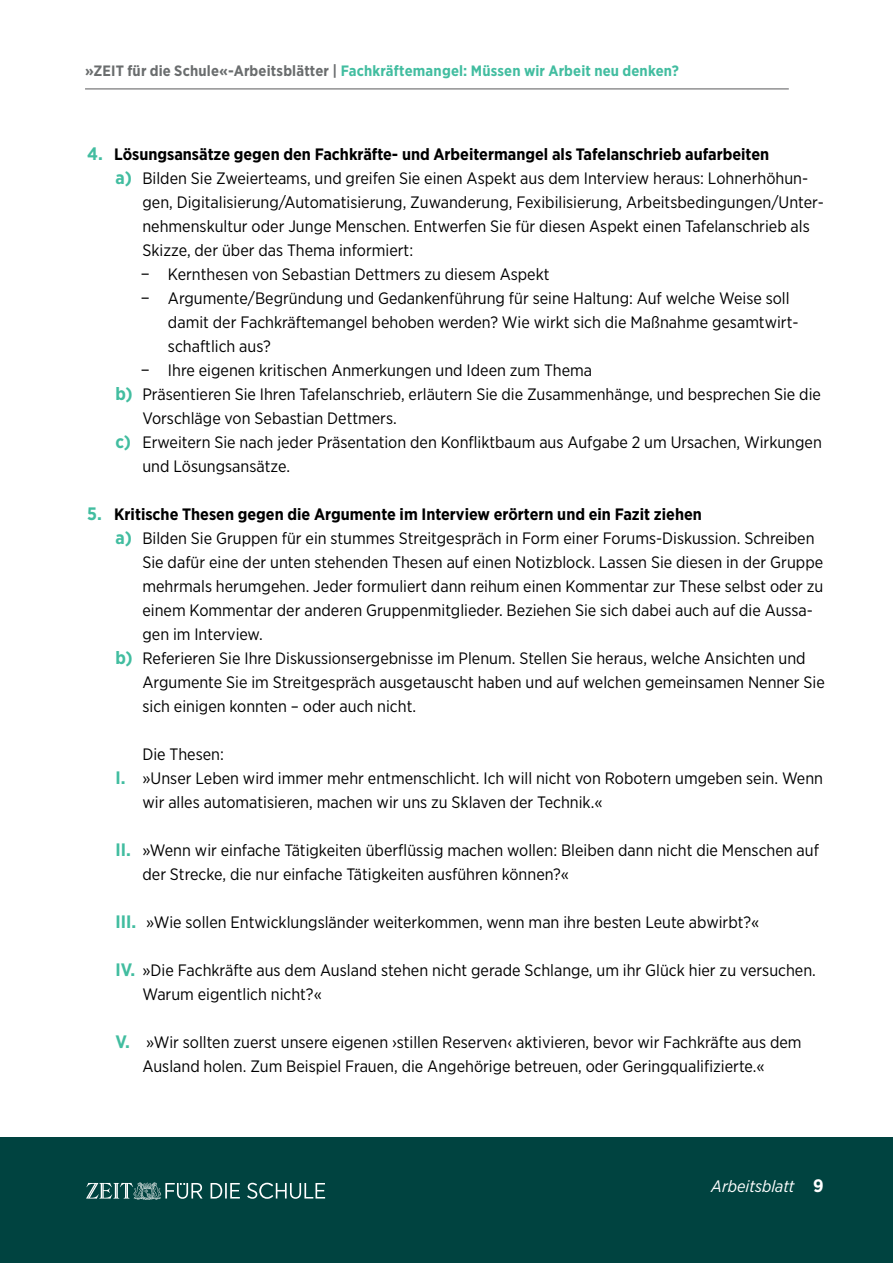
<style>
.page{position:relative;width:893px;height:1263px;background:#fff}
.page>*{position:absolute;margin:0;border:0;box-sizing:border-box;transform-origin:0 0}
.t1{font:16.5px/24px "Gotham Narrow";color:#000}
.t2{font:700 16.5px "Gotham Narrow";color:#000}
.t3{font:italic 16.5px "Gotham Narrow";color:#fff}
.t4{font:700 15px "Gotham Narrow";letter-spacing:.01em;color:#42bda0}
.s1{color:#6a6d6e}
.s2{font-size:18px;color:#42bda0}
.s3{font-weight:700;font-size:18px;color:#42bda0}
.s4{font-weight:700;font-style:normal;font-size:18px}
</style>
<div class="page">
<div style="left:0;top:1137px;width:893px;height:126px;background:#004340"></div>
<hr style="left:85px;top:89px;width:704px;height:1px;background:#58595b">
<svg style="left:86px;top:1182px;width:239px;height:18px"></svg>
<p class="t4" style="left:85px;top:61px;width:595px"><span class="s1">»ZEIT für die Schule«-Arbeitsblätter |</span> Fachkräftemangel: Müssen wir Arbeit neu denken?</p>
<p class="t2" style="left:87px;top:143px;width:683px"><span class="s2">4.</span> Lösungsansätze gegen den Fachkräfte- und Arbeitermangel als Tafelanschrieb aufarbeiten</p>
<p class="t1" style="left:115px;top:166px;width:694px"><span class="s3">a)</span> Bilden Sie Zweierteams, und greifen Sie einen Aspekt aus dem Interview heraus: Lohnerhöhun-</p>
<p class="t1" style="left:142px;top:190px;width:683px">gen, Digitalisierung/Automatisierung, Zuwanderung, Fexibilisierung, Arbeitsbedingungen/Unter-</p>
<p class="t1" style="left:142px;top:214px;width:669px">nehmenskultur oder Junge Menschen. Entwerfen Sie für diesen Aspekt einen Tafelanschrieb als</p>
<p class="t1" style="left:142px;top:238px;width:272px">Skizze, der über das Thema informiert:</p>
<p class="t1" style="left:141px;top:262px;width:410px">− Kernthesen von Sebastian Dettmers zu diesem Aspekt</p>
<p class="t1" style="left:141px;top:286px;width:650px">− Argumente/Begründung und Gedankenführung für seine Haltung: Auf welche Weise soll</p>
<p class="t1" style="left:168px;top:310px;width:632px">damit der Fachkräftemangel behoben werden? Wie wirkt sich die Maßnahme gesamtwirt-</p>
<p class="t1" style="left:168px;top:334px;width:104px">schaftlich aus?</p>
<p class="t1" style="left:141px;top:358px;width:453px">− Ihre eigenen kritischen Anmerkungen und Ideen zum Thema</p>
<p class="t1" style="left:115px;top:382px;width:707px"><span class="s3">b)</span> Präsentieren Sie Ihren Tafelanschrieb, erläutern Sie die Zusammenhänge, und besprechen Sie die</p>
<p class="t1" style="left:142px;top:406px;width:256px">Vorschläge von Sebastian Dettmers.</p>
<p class="t1" style="left:115px;top:430px;width:708px"><span class="s3">c)</span> Erweitern Sie nach jeder Präsentation den Konfliktbaum aus Aufgabe 2 um Ursachen, Wirkungen</p>
<p class="t1" style="left:142px;top:454px;width:149px">und Lösungsansätze.</p>
<p class="t2" style="left:87px;top:503px;width:616px"><span class="s2">5.</span> Kritische Thesen gegen die Argumente im Interview erörtern und ein Fazit ziehen</p>
<p class="t1" style="left:115px;top:526px;width:701px"><span class="s3">a)</span> Bilden Sie Gruppen für ein stummes Streitgespräch in Form einer Forums-Diskussion. Schreiben</p>
<p class="t1" style="left:142px;top:550px;width:682px">Sie dafür eine der unten stehenden Thesen auf einen Notizblock. Lassen Sie diesen in der Gruppe</p>
<p class="t1" style="left:142px;top:574px;width:682px">mehrmals herumgehen. Jeder formuliert dann reihum einen Kommentar zur These selbst oder zu</p>
<p class="t1" style="left:142px;top:598px;width:672px">einem Kommentar der anderen Gruppenmitglieder. Beziehen Sie sich dabei auch auf die Aussa-</p>
<p class="t1" style="left:142px;top:622px;width:122px">gen im Interview.</p>
<p class="t1" style="left:115px;top:646px;width:692px"><span class="s3">b)</span> Referieren Sie Ihre Diskussionsergebnisse im Plenum. Stellen Sie heraus, welche Ansichten und</p>
<p class="t1" style="left:142px;top:670px;width:684px">Argumente Sie im Streitgespräch ausgetauscht haben und auf welchen gemeinsamen Nenner Sie</p>
<p class="t1" style="left:142px;top:694px;width:275px">sich einigen konnten – oder auch nicht.</p>
<p class="t1" style="left:142px;top:742px;width:83px">Die Thesen:</p>
<p class="t1" style="left:115px;top:766px;width:709px"><span class="s3">I.</span> »Unser Leben wird immer mehr entmenschlicht. Ich will nicht von Robotern umgeben sein. Wenn</p>
<p class="t1" style="left:142px;top:790px;width:462px">wir alles automatisieren, machen wir uns zu Sklaven der Technik.«</p>
<p class="t1" style="left:142px;top:838px;width:678px;text-indent:-27px"><span class="s3">II.</span> »Wenn wir einfache Tätigkeiten überflüssig machen wollen: Bleiben dann nicht die Menschen auf der Strecke, die nur einfache Tätigkeiten ausführen können?«</p>
<p class="t1" style="left:115px;top:910px;width:646px"><span class="s3">III.</span> »Wie sollen Entwicklungsländer weiterkommen, wenn man ihre besten Leute abwirbt?«</p>
<p class="t1" style="left:142px;top:958px;width:675px;text-indent:-27px"><span class="s3">IV.</span> »Die Fachkräfte aus dem Ausland stehen nicht gerade Schlange, um ihr Glück hier zu versuchen.<br>Warum eigentlich nicht?«</p>
<p class="t1" style="left:142px;top:1030px;width:661px;text-indent:-27px"><span class="s3">V.</span> »Wir sollten zuerst unsere eigenen ›stillen Reserven‹ aktivieren, bevor wir Fachkräfte aus dem<br>Ausland holen. Zum Beispiel Frauen, die Angehörige betreuen, oder Geringqualifizierte.«</p>
<p class="t3" style="left:711px;top:1176px;width:114px">Arbeitsblatt <span class="s4">9</span></p>
</div>
